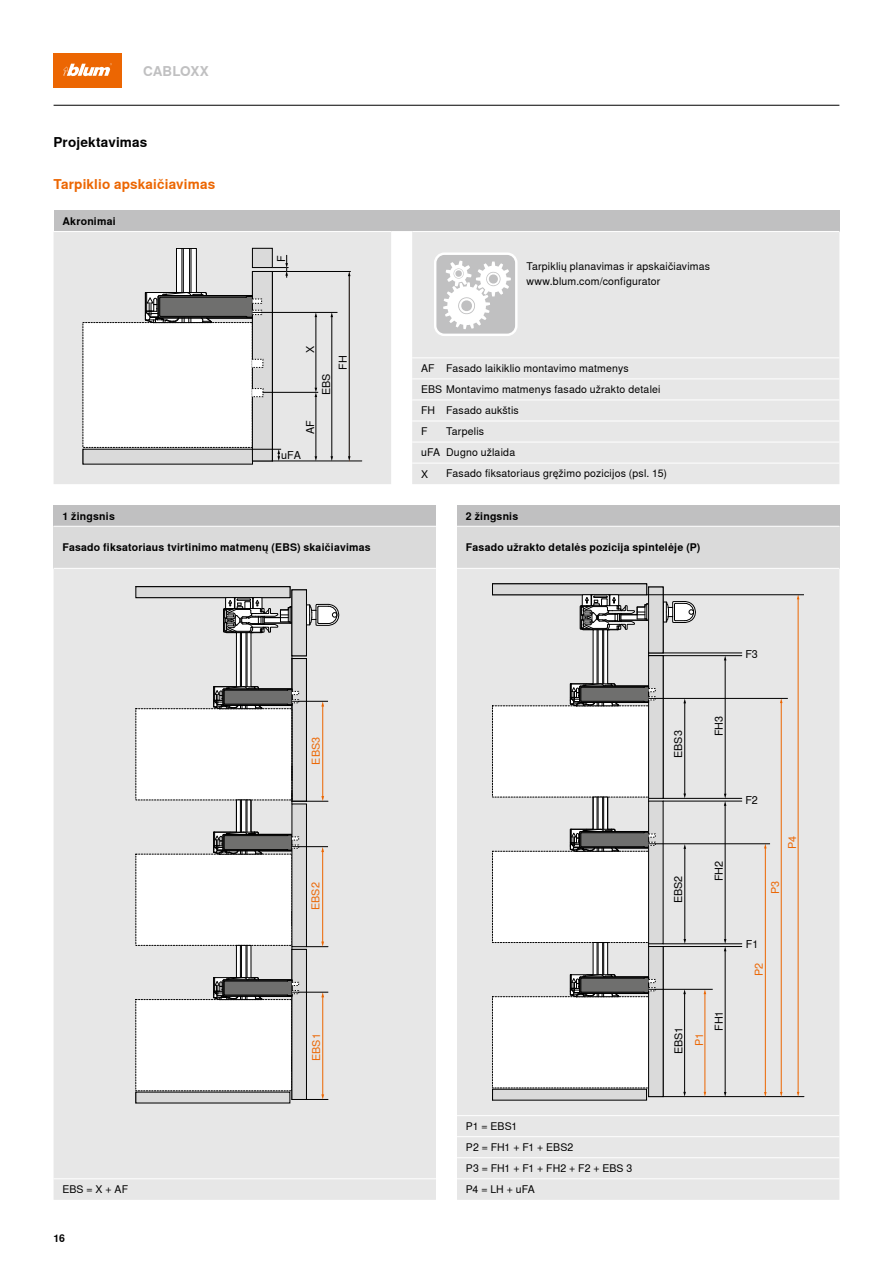
<style>
.page{position:relative;width:893px;height:1263px;background:#fff}
.page>*{position:absolute;margin:0;border:0;box-sizing:border-box;transform-origin:0 0}
.t1{font:700 13.5px "Nimbus Sans Global";letter-spacing:.015em;color:#ec6602}
.t2{font:700 13.5px "Nimbus Sans Global";letter-spacing:.015em;color:#000}
.t3{font:700 13.5px "Nimbus Sans Global";color:#c0c0c1}
.t4{font:10.8px "Nimbus Sans Global";color:#000}
.t5{font:10.8px "Nimbus Sans Global";color:#ec6602}
.t6{font:10.5px/21.1px "Nimbus Sans Global";letter-spacing:.015em;color:#000}
.t7{font:700 10.5px "Nimbus Sans Global";letter-spacing:.02em;color:#000}
</style>
<div class="page">
<div style="left:54px;top:54px;width:68px;height:34px;background:#ec6602"></div>
<svg style="left:63px;top:63px;width:49px;height:13px"></svg>
<div style="left:54px;top:505px;width:382px;height:21px;background:#c0c0c1"></div>
<div style="left:54px;top:526px;width:382px;height:42px;background:#dadada"></div>
<div style="left:54px;top:569px;width:382px;height:631px;background:#e7e7e7"></div>
<hr style="left:54px;top:526px;width:382px;height:1px;background:#fff">
<hr style="left:54px;top:1178px;width:382px;height:1px;background:#fff">
<div style="left:457px;top:505px;width:382px;height:21px;background:#c0c0c1"></div>
<div style="left:457px;top:526px;width:382px;height:42px;background:#dadada"></div>
<div style="left:457px;top:569px;width:382px;height:631px;background:#e7e7e7"></div>
<hr style="left:457px;top:526px;width:382px;height:1px;background:#fff">
<hr style="left:457px;top:1115px;width:382px;height:1px;background:#fff">
<hr style="left:457px;top:1136px;width:382px;height:1px;background:#fff">
<hr style="left:457px;top:1157px;width:382px;height:1px;background:#fff">
<hr style="left:457px;top:1178px;width:382px;height:1px;background:#fff">
<div style="left:54px;top:210px;width:785px;height:22px;background:#c0c0c1"></div>
<div style="left:54px;top:232px;width:785px;height:252px;background:#e7e7e7"></div>
<hr style="left:54px;top:231px;width:337px;height:1px;background:#fff">
<svg style="left:391px;top:231px;width:21px;height:1px"></svg>
<hr style="left:412px;top:231px;width:427px;height:1px;background:#fff">
<hr style="left:412px;top:357px;width:427px;height:1px;background:#fff">
<hr style="left:412px;top:378px;width:427px;height:1px;background:#fff">
<hr style="left:412px;top:400px;width:427px;height:1px;background:#fff">
<hr style="left:412px;top:421px;width:427px;height:1px;background:#fff">
<hr style="left:412px;top:442px;width:427px;height:1px;background:#fff">
<hr style="left:412px;top:463px;width:427px;height:1px;background:#fff">
<hr style="left:272px;top:461px;width:90px;height:1px;background:#000">
<hr style="left:349px;top:275px;width:1px;height:182px;background:#000">
<hr style="left:263px;top:392px;width:55px;height:1px;background:#000">
<hr style="left:316px;top:396px;width:1px;height:61px;background:#000">
<hr style="left:316px;top:316px;width:1px;height:73px;background:#000">
<svg style="left:315px;top:388px;width:2px;height:9px"></svg>
<hr style="left:332px;top:316px;width:1px;height:141px;background:#000">
<svg style="left:330px;top:456px;width:3px;height:5px"></svg>
<svg style="left:330px;top:313px;width:3px;height:4px"></svg>
<hr style="left:272px;top:271px;width:79px;height:1px;background:#000">
<hr style="left:252px;top:312px;width:85px;height:1px;background:#000">
<svg style="left:83px;top:248px;width:206px;height:216px"></svg>
<div style="left:435px;top:254px;width:81px;height:81px;background:#c0c0c1;border-radius:9px"></div>
<div style="left:434px;top:252px;width:84px;height:84px;border:2px solid #fff;border-radius:9px"></div>
<svg style="left:443px;top:261px;width:68px;height:68px"></svg>
<div style="left:136px;top:586px;width:154px;height:12px;border:1px solid #000"></div>
<svg style="left:135px;top:587px;width:204px;height:516px"></svg>
<hr style="left:292px;top:701px;width:36px;height:1px;background:#000">
<hr style="left:292px;top:846px;width:36px;height:1px;background:#000">
<hr style="left:292px;top:992px;width:36px;height:1px;background:#000">
<hr style="left:663px;top:653px;width:79px;height:1px;background:#000">
<hr style="left:663px;top:655px;width:79px;height:1px;background:#000">
<hr style="left:663px;top:798px;width:79px;height:1px;background:#000">
<hr style="left:663px;top:801px;width:79px;height:1px;background:#000">
<hr style="left:663px;top:943px;width:79px;height:1px;background:#000">
<hr style="left:663px;top:946px;width:79px;height:1px;background:#000">
<hr style="left:663px;top:1096px;width:141px;height:1px;background:#000">
<hr style="left:725px;top:659px;width:1px;height:135px;background:#000">
<hr style="left:725px;top:805px;width:1px;height:135px;background:#000">
<svg style="left:724px;top:794px;width:2px;height:12px"></svg>
<hr style="left:725px;top:950px;width:1px;height:143px;background:#000">
<svg style="left:724px;top:939px;width:2px;height:12px"></svg>
<hr style="left:705px;top:993px;width:1px;height:100px;background:#ec6602">
<hr style="left:765px;top:847px;width:1px;height:246px;background:#ec6602">
<svg style="left:764px;top:1092px;width:3px;height:5px"></svg>
<hr style="left:781px;top:702px;width:1px;height:391px;background:#ec6602">
<hr style="left:798px;top:598px;width:1px;height:495px;background:#ec6602">
<svg style="left:492px;top:584px;width:204px;height:516px"></svg>
<hr style="left:647px;top:594px;width:157px;height:1px;background:#000">
<hr style="left:648px;top:698px;width:140px;height:1px;background:#000">
<hr style="left:648px;top:843px;width:122px;height:1px;background:#000">
<hr style="left:648px;top:989px;width:65px;height:1px;background:#000">
<hr style="left:54px;top:105px;width:785px;height:1px;background:#000">
<p class="t3" style="left:143px;top:63px;width:67px">CABLOXX</p>
<p class="t2" style="left:54px;top:135px;width:95px">Projektavimas</p>
<p class="t1" style="left:54px;top:177px;width:163px">Tarpiklio apskaičiavimas</p>
<p class="t7" style="left:63px;top:215px;width:55px">Akronimai</p>
<p class="t4" style="left:275px;top:262px;width:8px;rotate:-90deg">F</p>
<p class="t4" style="left:304px;top:353px;width:9px;rotate:-90deg">X</p>
<p class="t4" style="left:320px;top:395px;width:23px;rotate:-90deg">EBS</p>
<p class="t4" style="left:337px;top:370px;width:16px;rotate:-90deg">FH</p>
<p class="t4" style="left:304px;top:434px;width:15px;rotate:-90deg">AF</p>
<p class="t4" style="left:281px;top:449px;width:21px">uFA</p>
<p class="t6" style="left:526px;top:259px;width:185px;line-height:15px">Tarpiklių planavimas ir apskaičiavimas www.blum.com/configurator</p>
<p class="t6" style="left:446px;top:358px;width:184px">Fasado laikiklio montavimo matmenys</p>
<p class="t6" style="left:421px;top:358px;width:241px">AF<br>EBS Montavimo matmenys fasado užrakto detalei<br>FH<br>F<br>uFA<br>X</p>
<p class="t6" style="left:446px;top:400px;width:222px">Fasado aukštis<br>Tarpelis<br>Dugno užlaida<br>Fasado fiksatoriaus gręžimo pozicijos (psl. 15)</p>
<p class="t7" style="left:63px;top:510px;width:54px">1 žingsnis</p>
<p class="t7" style="left:466px;top:510px;width:54px">2 žingsnis</p>
<p class="t7" style="left:63px;top:541px;width:310px">Fasado fiksatoriaus tvirtinimo matmenų (EBS) skaičiavimas</p>
<p class="t7" style="left:466px;top:541px;width:236px">Fasado užrakto detalės pozicija spintelėje (P)</p>
<p class="t6" style="left:63px;top:1179px;width:67px">EBS = X + AF</p>
<p class="t7" style="left:54px;top:1232px;width:13px">16</p>
<p class="t5" style="left:310px;top:765px;width:29px;rotate:-90deg">EBS3</p>
<p class="t5" style="left:310px;top:910px;width:29px;rotate:-90deg">EBS2</p>
<p class="t5" style="left:310px;top:1061px;width:29px;rotate:-90deg">EBS1</p>
<p class="t6" style="left:466px;top:1116px;width:168px">P1 = EBS1<br>P2 = FH1 + F1 + EBS2<br>P3 = FH1 + F1 + FH2 + F2 + EBS 3<br>P4 = LH + uFA</p>
<p class="t4" style="left:745px;top:648px;width:14px">F3</p>
<p class="t4" style="left:672px;top:758px;width:29px;rotate:-90deg">EBS3</p>
<p class="t4" style="left:713px;top:736px;width:22px;rotate:-90deg">FH3</p>
<p class="t4" style="left:672px;top:903px;width:29px;rotate:-90deg">EBS2</p>
<p class="t4" style="left:713px;top:881px;width:22px;rotate:-90deg">FH2</p>
<p class="t4" style="left:672px;top:1054px;width:29px;rotate:-90deg">EBS1</p>
<p class="t5" style="left:693px;top:1046px;width:15px;rotate:-90deg">P1</p>
<p class="t4" style="left:713px;top:1031px;width:22px;rotate:-90deg">FH1</p>
<p class="t4" style="left:745px;top:793px;width:14px">F2</p>
<p class="t5" style="left:786px;top:849px;width:15px;rotate:-90deg">P4</p>
<p class="t5" style="left:769px;top:894px;width:15px;rotate:-90deg">P3</p>
<p class="t4" style="left:746px;top:938px;width:14px">F1</p>
<p class="t5" style="left:753px;top:976px;width:15px;rotate:-90deg">P2</p>
</div>
